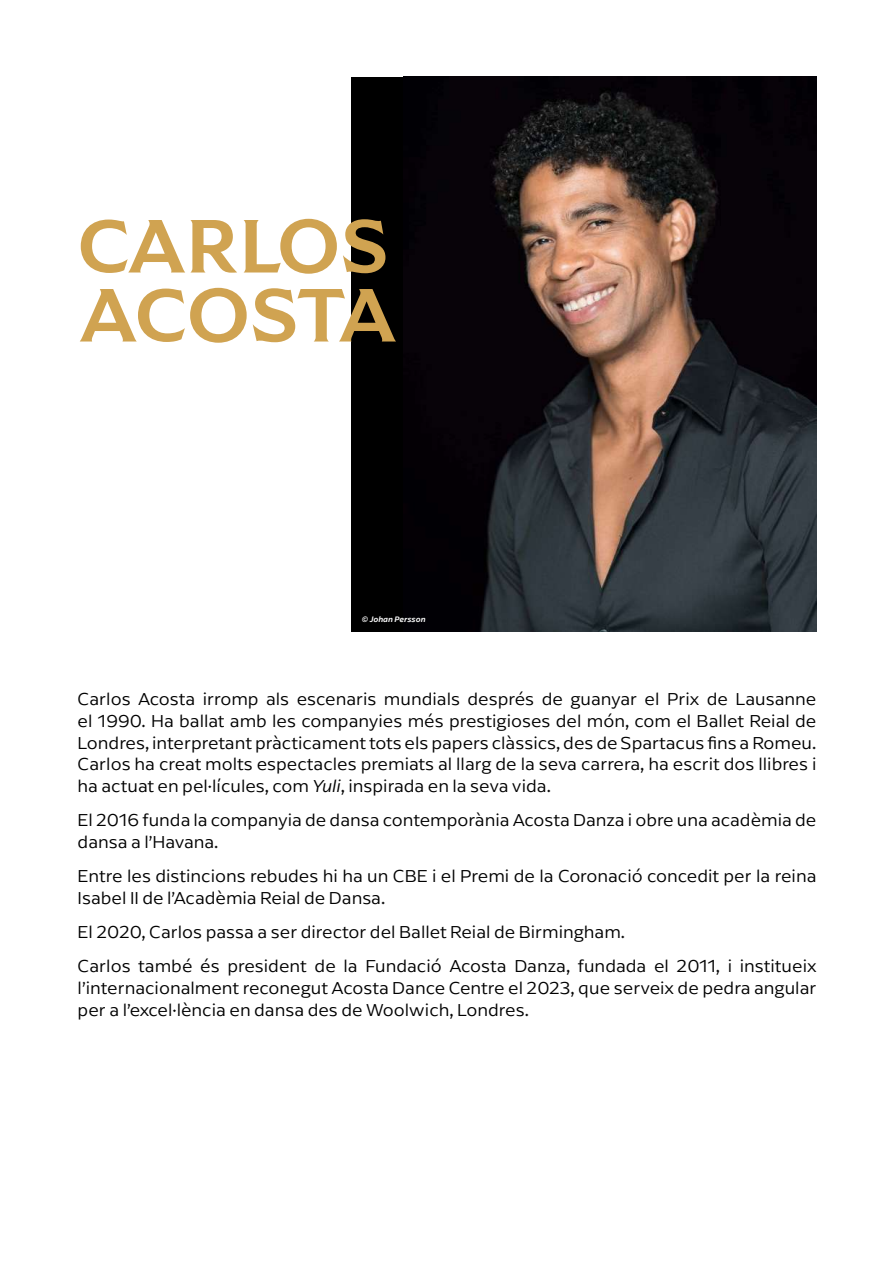
<style>
.page{position:relative;width:893px;height:1263px;background:#fff}
.page>*{position:absolute;margin:0;border:0;box-sizing:border-box;transform-origin:0 0}
.t1{font:700 75px/69px "Perelada";letter-spacing:-.01em;color:#d0a351}
.t2{font:300 18px/21.6px "Arpona Sans";color:#000}
.t3{font:italic 500 8.25px "Arpona Sans";color:#fff}
.s1{font-style:italic}
</style>
<div class="page">
<div style="left:351px;top:77px;width:465px;height:554px;background:#000"></div>
<img style="left:480px;top:89px;width:336px;height:542px">
<h1 class="t1" style="left:77px;top:211px;width:320px">CARLOS<br>ACOSTA</h1>
<p class="t3" style="left:362px;top:614px;width:65px">© Johan Persson</p>
<p class="t2" style="left:78px;top:688px;width:740px;text-align:justify">Carlos Acosta irromp als escenaris mundials després de guanyar el Prix de Lausanne el 1990. Ha ballat amb les companyies més prestigioses del món, com el Ballet Reial de Londres, interpretant pràcticament tots els papers clàssics, des de Spartacus fins a Romeu.<br>Carlos ha creat molts espectacles premiats al llarg de la seva carrera, ha escrit dos llibres i ha actuat en pel·lícules, com <span class="s1">Yuli</span>, inspirada en la seva vida.</p>
<p class="t2" style="left:78px;top:809px;width:740px">El 2016 funda la companyia de dansa contemporània Acosta Danza i obre una acadèmia de dansa a l’Havana.</p>
<p class="t2" style="left:78px;top:865px;width:740px">Entre les distincions rebudes hi ha un CBE i el Premi de la Coronació concedit per la reina<br>Isabel II de l’Acadèmia Reial de Dansa.</p>
<p class="t2" style="left:78px;top:915px;width:740px;line-height:34.3px">El 2020, Carlos passa a ser director del Ballet Reial de Birmingham.<br>Carlos també és president de la Fundació Acosta Danza, fundada el 2011, i institueix</p>
<p class="t2" style="left:78px;top:977px;width:740px">l’internacionalment reconegut Acosta Dance Centre el 2023, que serveix de pedra angular per a l’excel·lència en dansa des de Woolwich, Londres.</p>
</div>
